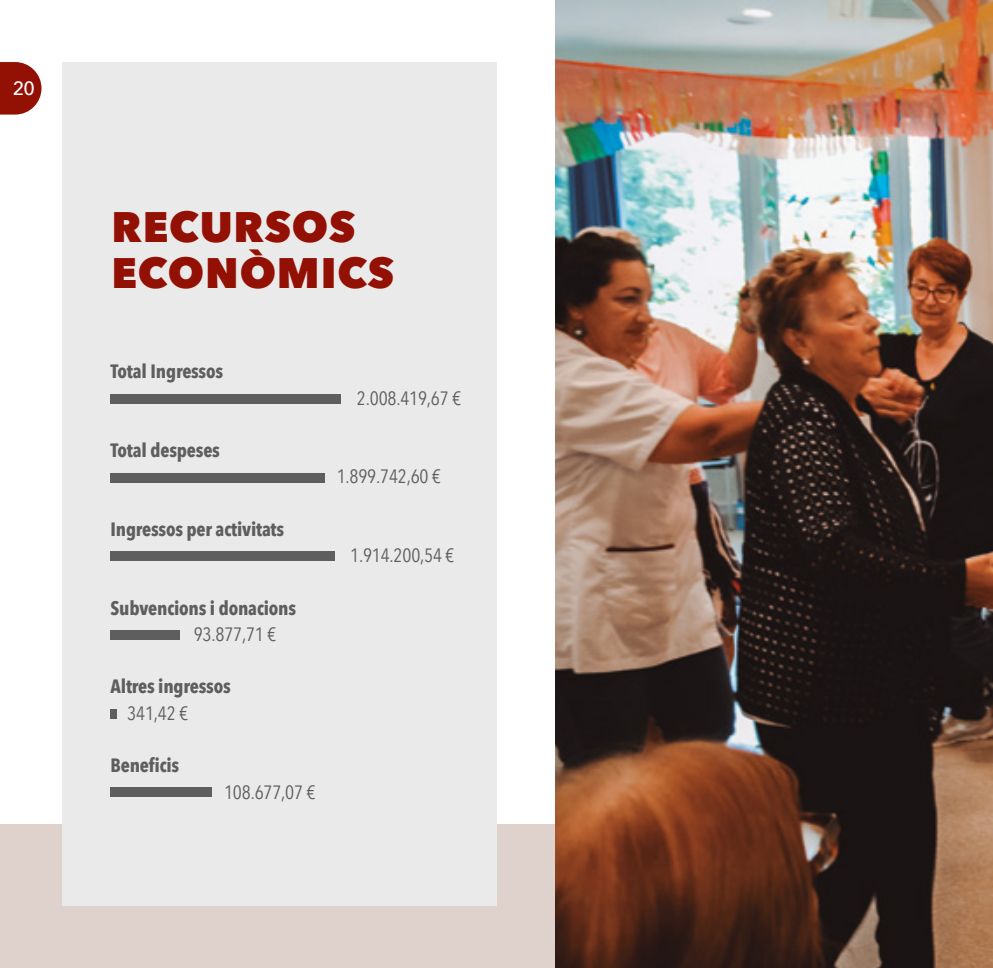
<style>
.page{position:relative;width:993px;height:968px;background:#fff}
.page>*{position:absolute;margin:0;border:0;box-sizing:border-box;transform-origin:0 0}
.t1{font:800 42.52px/45.5px "Avenir Next";letter-spacing:.02em;color:#931004}
.t2{font:700 19.25px "Avenir Next Condensed";letter-spacing:-.01em;color:#5f5e5e}
.t3{font:19.25px "Avenir Next Condensed";letter-spacing:-.01em;color:#5f5e5e}
.t4{font:500 19.25px "Avenir Next";color:#fff}
</style>
<div class="page">
<svg style="left:0;top:62px;width:41px;height:52px;background:#a02d23"></svg>
<div style="left:0;top:824px;width:992px;height:143px;background:#dfd2cd"></div>
<div style="left:62px;top:62px;width:434px;height:843px;background:#ebeaea"></div>
<img style="left:555px;top:0;width:437px;height:967px">
<div style="left:110px;top:394px;width:231px;height:10px;background:#5f5e5e"></div>
<div style="left:110px;top:551px;width:225px;height:10px;background:#5f5e5e"></div>
<div style="left:110px;top:473px;width:215px;height:10px;background:#5f5e5e"></div>
<div style="left:110px;top:708px;width:7px;height:10px;background:#5f5e5e"></div>
<div style="left:110px;top:629px;width:70px;height:10px;background:#5f5e5e"></div>
<div style="left:110px;top:787px;width:101px;height:10px;background:#5f5e5e"></div>
<p class="t4" style="left:13px;top:72px;width:23px">20</p>
<h1 class="t1" style="left:111px;top:204px;width:284px">RECURSOS<br>ECONÒMICS</h1>
<p class="t2" style="left:110px;top:359px;width:114px">Total Ingressos</p>
<p class="t2" style="left:110px;top:438px;width:111px">Total despeses</p>
<p class="t2" style="left:110px;top:517px;width:175px">Ingressos per activitats</p>
<p class="t2" style="left:110px;top:596px;width:187px">Subvencions i donacions</p>
<p class="t3" style="left:194px;top:617px;width:84px">93.877,71 €</p>
<p class="t2" style="left:110px;top:674px;width:122px">Altres ingressos</p>
<p class="t3" style="left:127px;top:696px;width:62px">341,42 €</p>
<p class="t2" style="left:110px;top:753px;width:70px">Beneficis</p>
<p class="t3" style="left:224px;top:775px;width:93px">108.677,07 €</p>
<p class="t3" style="left:357px;top:381px;width:106px">2.008.419,67 €</p>
<p class="t3" style="left:336px;top:460px;width:106px">1.899.742,60 €</p>
<p class="t3" style="left:350px;top:539px;width:106px">1.914.200,54 €</p>
</div>
